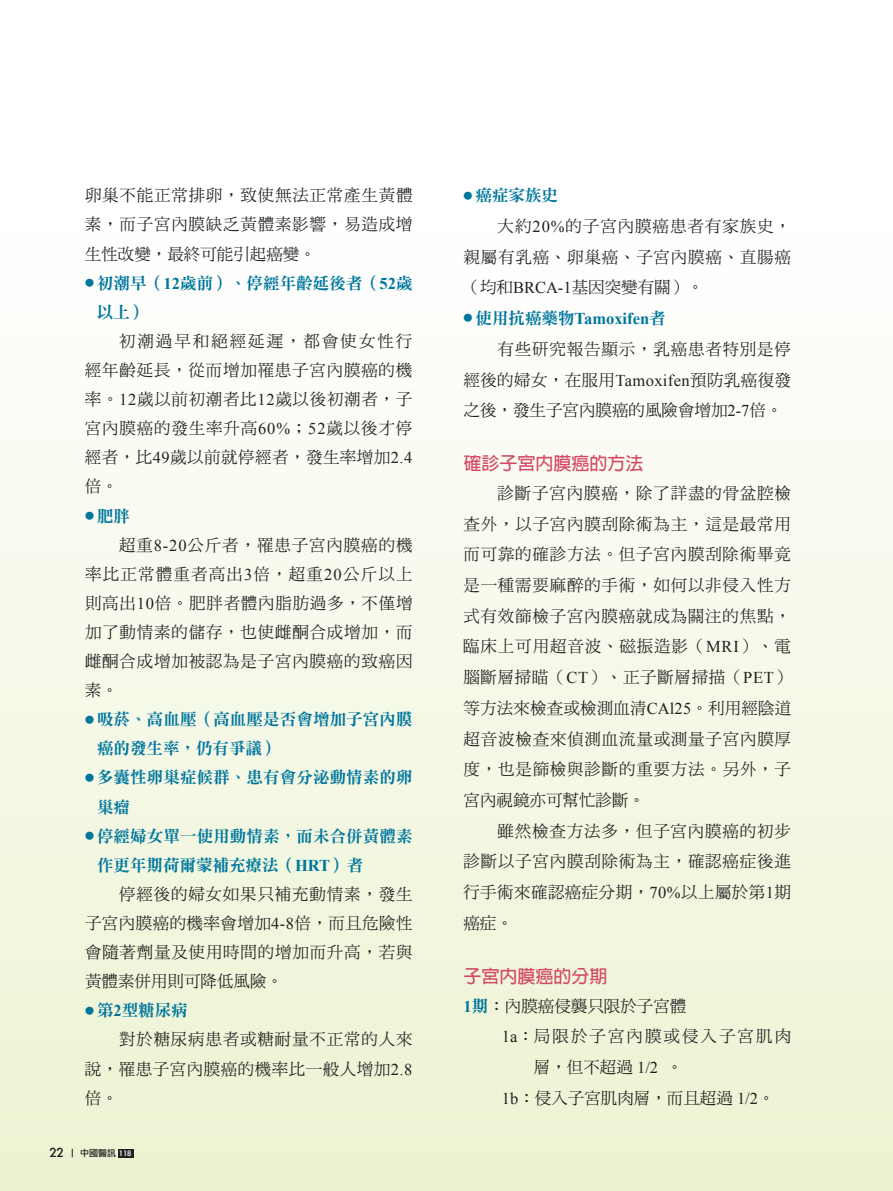
<style>
.page{position:relative;width:893px;height:1191px;background:#fff}
.page>*{position:absolute;margin:0;border:0;box-sizing:border-box;transform-origin:0 0}
.t1{font:700 18px "Lin Gothic";color:#d44a65}
.t2{font:16.5px/29.1px "DF Ming Std W5";letter-spacing:.045em;color:#231f20;text-align:justify}
.t3{font:16.5px/29.1px "DF Ming Std W9";letter-spacing:.005em;color:#00769d}
.t4{font:16.5px "DF Ming Std W5";color:#231f20}
.t5{font:700 16.5px "Times New Roman";color:#00769d}
.t6{font:16.5px "DF Ming Std W5";letter-spacing:.12em;color:#231f20}
.t7{font:9px "Li Gothic Med";color:#231f20}
.s1{font-family:"Times New Roman";font-weight:700}
.s2{font-family:"Times New Roman"}
.s3{font-size:15px}
.s4{color:#fff}
.s5{font-family:"DF Ming Std W9";font-weight:400}
.s6{font-family:"Times New Roman";font-weight:700;color:#00769d}
.s7{font-family:"DF Ming Std W9";color:#00769d}
</style>
<div class="page">
<div style="left:0;top:0;width:893px;height:1191px;background:linear-gradient(to bottom,#fff,#edf3d2)"></div>
<div style="left:118px;top:1148px;width:15px;height:9px;background:#231f20"></div>
<p class="t2" style="left:85px;top:181px;width:329px">卵巢不能正常排卵，致使無法正常產生黃體素，而子宮內膜缺乏黃體素影響，易造成增生性改變，最終可能引起癌變。</p>
<p class="t3" style="left:97px;top:268px;width:317px;text-indent:-12px"><sup>●</sup> 初潮早（<span class="s1">12</span>歲前）、停經年齡延後者（<span class="s1">52</span>歲以上）</p>
<p class="t2" style="left:85px;top:326px;width:329px;text-indent:34px">初潮過早和絕經延遲，都會使女性行經年齡延長，從而增加罹患子宮內膜癌的機率。<span class="s2">12</span>歲以前初潮者比<span class="s2">12</span>歲以後初潮者，子宮內膜癌的發生率升高<span class="s2">60%</span>；<span class="s2">52</span>歲以後才停經者，比<span class="s2">49</span>歲以前就停經者，發生率增加<span class="s2">2.4</span>倍。</p>
<p class="t3" style="left:85px;top:501px;width:46px"><sup>●</sup> 肥胖</p>
<p class="t2" style="left:85px;top:530px;width:329px;text-indent:34px">超重<span class="s2">8-20</span>公斤者，罹患子宮內膜癌的機率比正常體重者高出<span class="s2">3</span>倍，超重<span class="s2">20</span>公斤以上則高出<span class="s2">10</span>倍。肥胖者體內脂肪過多，不僅增加了動情素的儲存，也使雌酮合成增加，而雌酮合成增加被認為是子宮內膜癌的致癌因素。</p>
<p class="t3" style="left:97px;top:704px;width:317px;text-indent:-12px"><sup>●</sup> 吸菸、高血壓（高血壓是否會增加子宮內膜癌的發生率，仍有爭議）</p>
<p class="t3" style="left:97px;top:762px;width:317px;text-indent:-12px"><sup>●</sup> 多囊性卵巢症候群、患有會分泌動情素的卵巢瘤</p>
<p class="t3" style="left:97px;top:821px;width:317px;text-indent:-12px"><sup>●</sup> 停經婦女單一使用動情素，而未合併黃體素作更年期荷爾蒙補充療法（<span class="s1">HRT</span>）者</p>
<p class="t2" style="left:85px;top:879px;width:329px;text-indent:34px">停經後的婦女如果只補充動情素，發生子宮內膜癌的機率會增加<span class="s2">4-8</span>倍，而且危險性會隨著劑量及使用時間的增加而升高，若與黃體素併用則可降低風險。</p>
<p class="t3" style="left:85px;top:995px;width:104px"><sup>●</sup> 第<span class="s1">2</span>型糖尿病</p>
<p class="t2" style="left:85px;top:1024px;width:329px;text-indent:34px">對於糖尿病患者或糖耐量不正常的人來說，罹患子宮內膜癌的機率比一般人增加<span class="s2">2.8</span>倍。</p>
<p class="t7" style="left:50px;top:1148px;width:83px"><span class="s3">22</span> 中國醫訊 <span class="s4">118</span></p>
<p class="t3" style="left:464px;top:181px;width:96px"><sup>●</sup> 癌症家族史</p>
<p class="t2" style="left:463px;top:210px;width:329px;line-height:30.8px;text-indent:34px">大約<span class="s2">20%</span>的子宮內膜癌患者有家族史，親屬有乳癌、卵巢癌、子宮內膜癌、直腸癌（均和<span class="s2">BRCA-1</span>基因突變有關）。</p>
<p class="t5" style="left:464px;top:307px;width:204px"><sup>●</sup> <span class="s5">使用抗癌藥物</span>Tamoxifen<span class="s5">者</span></p>
<p class="t2" style="left:463px;top:333px;width:329px;line-height:30.8px;text-indent:34px">有些研究報告顯示，乳癌患者特別是停經後的婦女，在服用<span class="s2">Tamoxifen</span>預防乳癌復發之後，發生子宮內膜癌的風險會增加<span class="s2">2-7</span>倍。</p>
<p class="t1" style="left:464px;top:454px;width:181px">確診子宮內膜癌的方法</p>
<p class="t2" style="left:463px;top:477px;width:329px;line-height:30.8px;text-indent:34px">診斷子宮內膜癌，除了詳盡的骨盆腔檢查外，以子宮內膜刮除術為主，這是最常用而可靠的確診方法。但子宮內膜刮除術畢竟是一種需要麻醉的手術，如何以非侵入性方式有效篩檢子宮內膜癌就成為關注的焦點，臨床上可用超音波、磁振造影（<span class="s2">MRI</span>）、電腦斷層掃瞄（<span class="s2">CT</span>）、正子斷層掃描（<span class="s2">PET</span>）等方法來檢查或檢測血清<span class="s2">CAl25</span>。利用經陰道超音波檢查來偵測血流量或測量子宮內膜厚度，也是篩檢與診斷的重要方法。另外，子宮內視鏡亦可幫忙診斷。</p>
<p class="t2" style="left:463px;top:815px;width:329px;line-height:30.8px;text-indent:34px">雖然檢查方法多，但子宮內膜癌的初步診斷以子宮內膜刮除術為主，確認癌症後進行手術來確認癌症分期，<span class="s2">70%</span>以上屬於第<span class="s2">1</span>期癌症。</p>
<p class="t1" style="left:464px;top:966px;width:145px">子宮內膜癌的分期</p>
<p class="t4" style="left:464px;top:996px;width:224px"><span class="s6">1</span><span class="s7">期</span>：內膜癌侵襲只限於子宮體</p>
<p class="t6" style="left:502px;top:1027px;width:291px"><span class="s2">1a</span>：局限於子宮內膜或侵入子宮肌肉</p>
<p class="t2" style="left:534px;top:1052px;width:150px">層，但不超過 <span class="s2">1/2</span> 。</p>
<p class="t4" style="left:502px;top:1088px;width:274px"><span class="s2">1b</span>：侵入子宮肌肉層，而且超過 <span class="s2">1/2</span>。</p>
</div>
